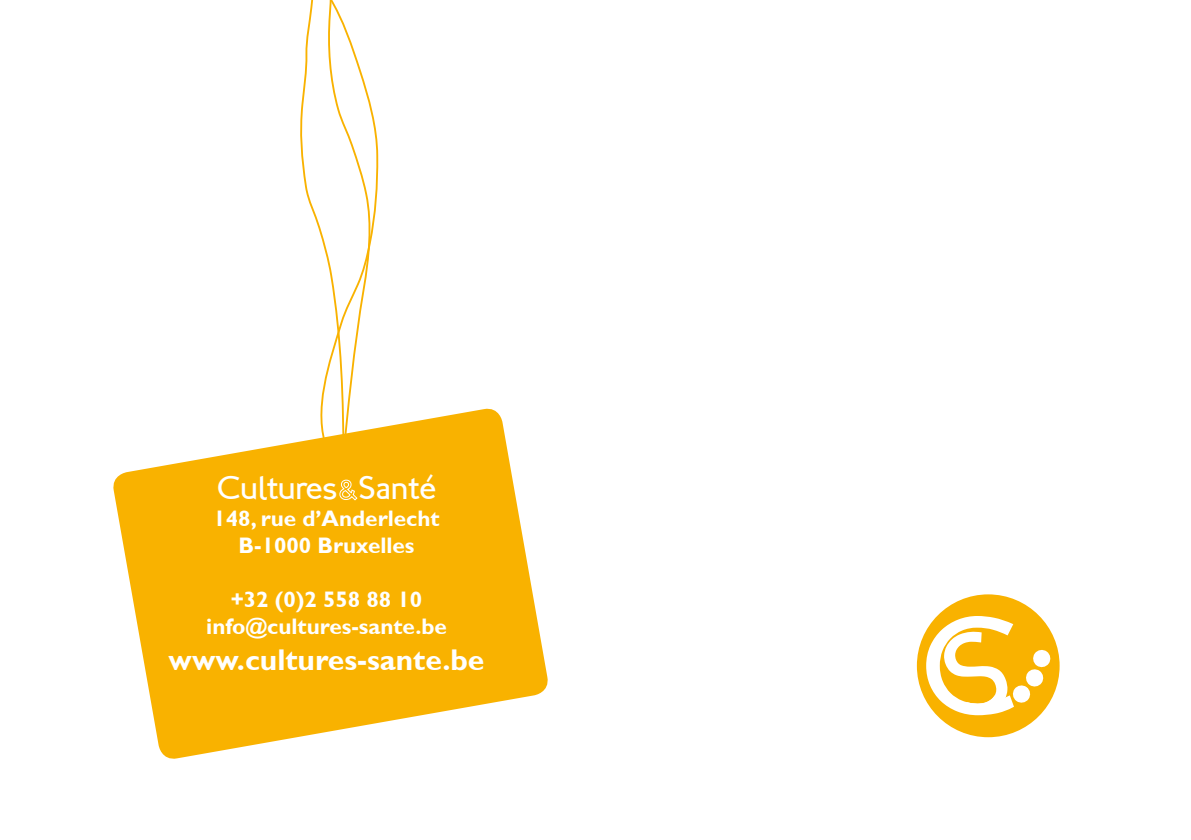
<style>
.page{position:relative;width:1191px;height:840px;background:#fff}
.page>*{position:absolute;margin:0;border:0;box-sizing:border-box;transform-origin:0 0}
.t1{font:138.8px "London Between";color:#fff}
.t2{font:33.6px "London Between";color:#fff}
.t3{font:700 29.8px "Gill Sans";color:#fff}
.t4{font:700 22.4px/27px "Gill Sans";color:#fff;text-align:center}
</style>
<div class="page">
<svg style="left:300px;top:0;width:75px;height:406px"></svg>
<svg style="left:113px;top:406px;width:435px;height:353px;fill:#f9b200"></svg>
<svg style="left:339px;top:479px;width:19px;height:22px"></svg>
<div style="left:917px;top:594px;width:142px;height:142px;background:#f9b200;border-radius:50%"></div>
<svg style="left:937px;top:624px;width:114px;height:95px"></svg>
<h2 class="t2" style="left:216px;top:466px;width:222px">Cultures Santé</h2>
<p class="t4" style="left:213px;top:504px;width:227px">148, rue d’Anderlecht<br>B-1000 Bruxelles</p>
<p class="t4" style="left:206px;top:585px;width:242px">+32 (0)2 558 88 10 info@cultures-sante.be</p>
<h3 class="t3" style="left:169px;top:641px;width:317px">www.cultures-sante.be</h3>
<h1 class="t1" style="left:918px;top:580px;width:101px">C</h1>
</div>
